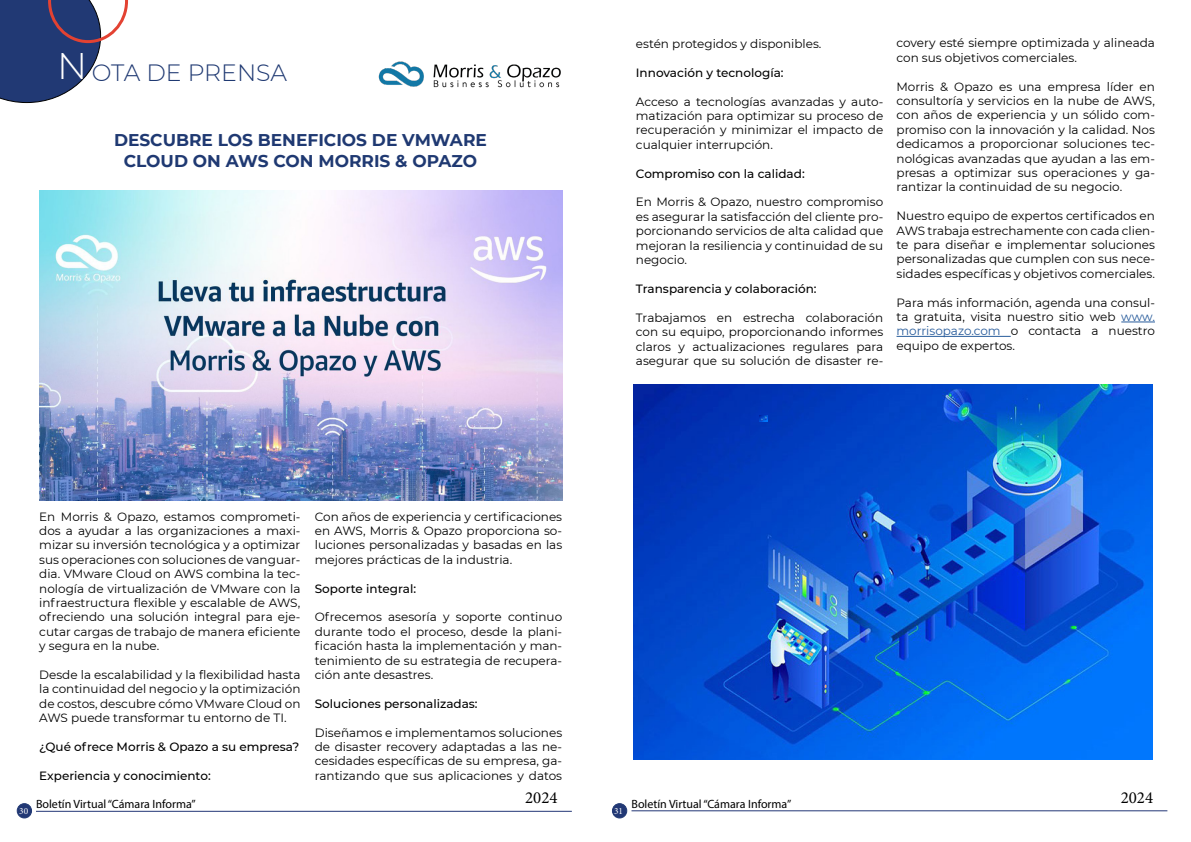
<style>
.page{position:relative;width:1191px;height:842px;background:#fff}
.page>*{position:absolute;margin:0;border:0;box-sizing:border-box;transform-origin:0 0}
.t1{font:300 23.5px "Montserrat";color:#1f3972}
.t2{font:700 17px/20.4px "Montserrat";color:#1f3972;text-align:center}
.t3{font:16.9px "Minion Pro";color:#000}
.t4{font:12px/14.4px "Montserrat";color:#000;text-align:justify}
.t5{font:500 12px "Montserrat";color:#000}
.t6{font:12px "Myriad Pro";color:#000}
.t7{font:9.4px "Minion Pro";color:#fff}
.s1{font-size:37px;color:#fff}
.s2{color:#275b9b}
</style>
<div class="page">
<hr style="left:36px;top:811px;width:536px;height:1px;background:#233776">
<hr style="left:631px;top:810px;width:536px;height:1px;background:#233776">
<div style="left:17px;top:804px;width:15px;height:14px;background:#223875;border-radius:50%"></div>
<div style="left:17px;top:803px;width:15px;height:15px;border:1px solid #213974;border-radius:50%"></div>
<div style="left:612px;top:804px;width:15px;height:14px;background:#223875;border-radius:50%"></div>
<div style="left:612px;top:803px;width:15px;height:15px;border:1px solid #213974;border-radius:50%"></div>
<hr style="left:1121px;top:322px;width:34px;height:1px;background:#275b9b">
<hr style="left:896px;top:336px;width:114px;height:1px;background:#275b9b">
<img style="left:633px;top:384px;width:519px;height:376px">
<svg style="left:759px;top:415px;width:8px;height:6px"></svg>
<svg style="left:0;top:0;width:128px;height:103px"></svg>
<img style="left:39px;top:191px;width:524px;height:309px">
<img style="left:378px;top:61px;width:183px;height:27px">
<h1 class="t1" style="left:57px;top:57px;width:231px"><span class="s1">N</span> OTA DE PRENSA</h1>
<h2 class="t2" style="left:114px;top:129px;width:374px">DESCUBRE LOS BENEFICIOS DE VMWARE<br>CLOUD ON AWS CON MORRIS &amp; OPAZO</h2>
<p class="t4" style="left:39px;top:509px;width:263px">En Morris &amp; Opazo, estamos comprometi&shy;dos a ayudar a las organizaciones a maxi&shy;mizar su inversión tecnológica y a optimizar sus operaciones con soluciones de vanguar&shy;dia. VMware Cloud on AWS combina la tec&shy;nología de virtualización de VMware con la infraestructura flexible y escalable de AWS, ofreciendo una solución integral para eje&shy;cutar cargas de trabajo de manera eficiente y segura en la nube.</p>
<p class="t4" style="left:39px;top:667px;width:263px">Desde la escalabilidad y la flexibilidad hasta la continuidad del negocio y la optimización de costos, descubre cómo VMware Cloud on AWS puede transformar tu entorno de TI.</p>
<p class="t5" style="left:39px;top:738px;width:262px">¿Qué ofrece Morris &amp; Opazo a su empresa?</p>
<p class="t5" style="left:39px;top:767px;width:173px">Experiencia y conocimiento:</p>
<p class="t4" style="left:315px;top:509px;width:249px">Con años de experiencia y certificaciones en AWS, Morris &amp; Opazo proporciona so&shy;luciones personalizadas y basadas en las mejores prácticas de la industria.</p>
<p class="t5" style="left:315px;top:580px;width:103px">Soporte integral:</p>
<p class="t4" style="left:315px;top:609px;width:249px">Ofrecemos asesoría y soporte continuo durante todo el proceso, desde la plani&shy;ficación hasta la implementación y man&shy;tenimiento de su estrategia de recupera&shy;ción ante desastres.</p>
<p class="t5" style="left:315px;top:695px;width:164px">Soluciones personalizadas:</p>
<p class="t4" style="left:315px;top:725px;width:249px">Diseñamos e implementamos soluciones de disaster recovery adaptadas a las ne&shy;cesidades específicas de su empresa, ga&shy;rantizando que sus aplicaciones y datos</p>
<p class="t4" style="left:636px;top:36px;width:187px">estén protegidos y disponibles.</p>
<p class="t5" style="left:636px;top:64px;width:149px">Innovación y tecnología:</p>
<p class="t4" style="left:636px;top:94px;width:249px">Acceso a tecnologías avanzadas y auto&shy;matización para optimizar su proceso de recuperación y minimizar el impacto de cualquier interrupción.</p>
<p class="t5" style="left:636px;top:165px;width:170px">Compromiso con la calidad:</p>
<p class="t4" style="left:636px;top:195px;width:249px">En Morris &amp; Opazo, nuestro compromiso es asegurar la satisfacción del cliente pro&shy;porcionando servicios de alta calidad que mejoran la resiliencia y continuidad de su negocio.</p>
<p class="t5" style="left:636px;top:280px;width:182px">Transparencia y colaboración:</p>
<p class="t4" style="left:636px;top:310px;width:249px">Trabajamos en estrecha colaboración con su equipo, proporcionando informes claros y actualizaciones regulares para asegurar que su solución de disaster re-</p>
<p class="t4" style="left:896px;top:36px;width:260px">covery esté siempre optimizada y alineada con sus objetivos comerciales.</p>
<p class="t4" style="left:896px;top:79px;width:260px">Morris &amp; Opazo es una empresa líder en consultoría y servicios en la nube de AWS, con años de experiencia y un sólido com&shy;promiso con la innovación y la calidad. Nos dedicamos a proporcionar soluciones tec&shy;nológicas avanzadas que ayudan a las em&shy;presas a optimizar sus operaciones y ga&shy;rantizar la continuidad de su negocio.</p>
<p class="t4" style="left:896px;top:208px;width:260px">Nuestro equipo de expertos certificados en AWS trabaja estrechamente con cada clien&shy;te para diseñar e implementar soluciones personalizadas que cumplen con sus nece&shy;sidades específicas y objetivos comerciales.</p>
<p class="t4" style="left:896px;top:295px;width:260px">Para más información, agenda una consul&shy;ta gratuita, visita nuestro sitio web <span class="s2">www. morrisopazo.com</span> o contacta a nuestro equipo de expertos.</p>
<h3 class="t3" style="left:525px;top:786px;width:34px">2024</h3>
<h3 class="t3" style="left:1120px;top:786px;width:34px">2024</h3>
<p class="t6" style="left:36px;top:797px;width:161px">Boletín Virtual “Cámara Informa”</p>
<p class="t6" style="left:631px;top:796px;width:161px">Boletín Virtual “Cámara Informa”</p>
<p class="t7" style="left:19px;top:805px;width:10px">30</p>
<p class="t7" style="left:614px;top:805px;width:10px">31</p>
</div>
